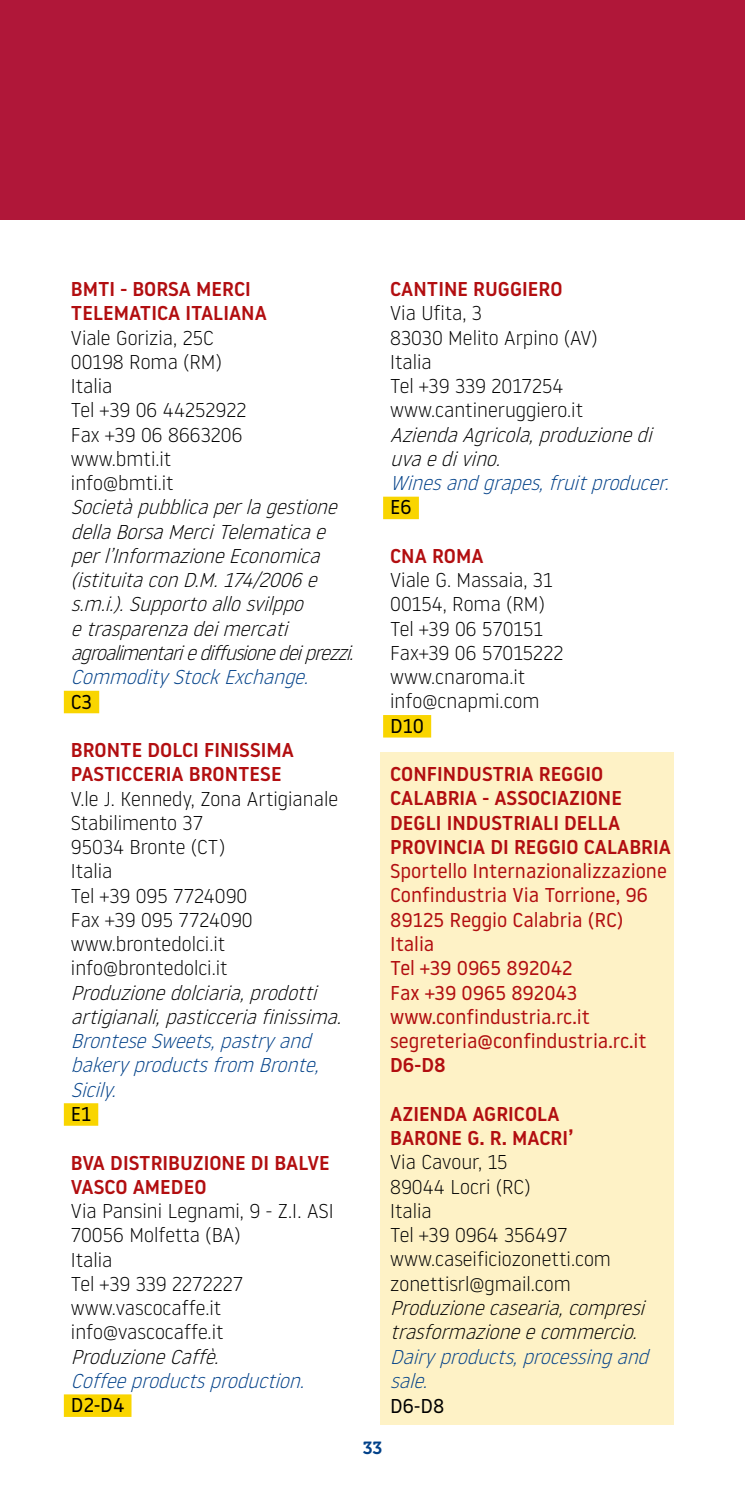
<style>
.page{position:relative;width:745px;height:1489px;background:#fff}
.page>*{position:absolute;margin:0;border:0;box-sizing:border-box;transform-origin:0 0}
.t1{font:300 20px/24.2px "Noway";color:#000}
.t2{font:italic 300 20px/24.2px "Noway";color:#000}
.t3{font:500 20px/24.2px "Noway";color:#b20e10}
.t4{font:20px/24.2px "Noway";color:#b20e10}
.t5{font:italic 300 20px/24.2px "Noway";color:#024189}
.t6{font:20px "Noway";color:#000}
.t7{font:17.5px "Museo 700";color:#024189}
</style>
<div class="page">
<div style="left:380px;top:752px;width:293px;height:672px;background:#fef2c6"></div>
<div style="left:0;top:0;width:744px;height:220px;background:#b01739"></div>
<div style="left:64px;top:690px;width:35px;height:23px;background:#f9d500"></div>
<div style="left:64px;top:1103px;width:34px;height:22px;background:#f9d500"></div>
<div style="left:64px;top:1394px;width:67px;height:22px;background:#f9d500"></div>
<div style="left:383px;top:496px;width:35px;height:23px;background:#f9d500"></div>
<div style="left:383px;top:715px;width:48px;height:22px;background:#f9d500"></div>
<p class="t3" style="left:71px;top:276px;width:197px">BMTI - BORSA MERCI<br>TELEMATICA ITALIANA</p>
<p class="t1" style="left:71px;top:324px;width:177px">Viale Gorizia, 25C<br>00198 Roma (RM)<br>Italia<br>Tel +39 06 44252922<br>Fax +39 06 8663206 www.bmti.it info@bmti.it</p>
<p class="t2" style="left:71px;top:494px;width:290px">Societàpubblicaperlagestione dellaBorsaMerciTelematicae perl’InformazioneEconomica (istituitaconD.M.174/2006e s.m.i.).Supportoallosvilppo etrasparenzadeimercati agroalimentariediffusionedeiprezzi.</p>
<p class="t5" style="left:71px;top:664px;width:245px">CommodityStockExchange.</p>
<p class="t6" style="left:71px;top:688px;width:23px">C3</p>
<p class="t3" style="left:71px;top:737px;width:224px">BRONTE DOLCI FINISSIMA<br>PASTICCERIA BRONTESE</p>
<p class="t1" style="left:71px;top:785px;width:268px">V.le J. Kennedy, Zona Artigianale<br>Stabilimento 37<br>95034 Bronte (CT)<br>Italia<br>Tel +39 095 7724090<br>Fax +39 095 7724090 www.brontedolci.it info@brontedolci.it</p>
<p class="t2" style="left:71px;top:979px;width:278px">Produzionedolciaria,prodotti artigianali,pasticceriafinissima.</p>
<p class="t5" style="left:71px;top:1027px;width:256px">BronteseSweets,pastryand bakeryproductsfrom Bronte,<br>Sicily.</p>
<p class="t6" style="left:71px;top:1100px;width:22px">E1</p>
<p class="t3" style="left:71px;top:1149px;width:260px">BVA DISTRIBUZIONE DI BALVE<br>VASCO AMEDEO</p>
<p class="t1" style="left:71px;top:1197px;width:264px">Via Pansini Legnami, 9 - Z.I. ASI<br>70056 Molfetta (BA)<br>Italia<br>Tel +39 339 2272227 www.vascocaffe.it info@vascocaffe.it</p>
<p class="t2" style="left:71px;top:1343px;width:156px">ProduzioneCaffè.</p>
<p class="t5" style="left:71px;top:1367px;width:241px">Coffeeproductsproduction.</p>
<p class="t6" style="left:71px;top:1391px;width:55px">D2-D4</p>
<p class="t3" style="left:390px;top:276px;width:174px">CANTINE RUGGIERO</p>
<p class="t1" style="left:390px;top:300px;width:209px">Via Ufita, 3<br>83030 Melito Arpino (AV)<br>Italia<br>Tel +39 339 2017254 www.cantineruggiero.it</p>
<p class="t2" style="left:390px;top:421px;width:269px">AziendaAgricola,produzionedi uvaedivino.</p>
<p class="t5" style="left:390px;top:470px;width:286px">Winesandgrapes,fruitproducer.</p>
<p class="t6" style="left:390px;top:494px;width:23px">E6</p>
<p class="t3" style="left:390px;top:543px;width:95px">CNA ROMA</p>
<p class="t1" style="left:390px;top:567px;width:174px">Viale G. Massaia, 31<br>00154, Roma (RM)<br>Tel +39 06 570151<br>Fax+39 06 57015222 www.cnaroma.it info@cnapmi.com</p>
<p class="t6" style="left:390px;top:712px;width:35px">D10</p>
<p class="t3" style="left:390px;top:761px;width:282px">CONFINDUSTRIA REGGIO<br>CALABRIA - ASSOCIAZIONE<br>DEGLI INDUSTRIALI DELLA<br>PROVINCIA DI REGGIO CALABRIA</p>
<p class="t4" style="left:390px;top:858px;width:278px">Sportello Internazionalizzazione<br>Confindustria Via Torrione, 96<br>89125 Reggio Calabria (RC)<br>Italia<br>Tel +39 0965 892042<br>Fax +39 0965 892043 www.confindustria.rc.it segreteria@confindustria.rc.it</p>
<p class="t3" style="left:390px;top:1052px;width:57px">D6-D8</p>
<p class="t3" style="left:390px;top:1101px;width:185px">AZIENDA AGRICOLA<br>BARONE G. R. MACRI’</p>
<p class="t1" style="left:390px;top:1148px;width:222px">Via Cavour, 15<br>89044 Locri (RC)<br>Italia<br>Tel +39 0964 356497 www.caseificiozonetti.com zonettisrl@gmail.com</p>
<p class="t2" style="left:390px;top:1294px;width:262px">Produzionecasearia,compresi trasformazioneecommercio.</p>
<p class="t5" style="left:390px;top:1343px;width:266px">Dairyproducts,processingand sale.</p>
<p class="t6" style="left:390px;top:1392px;width:56px">D6-D8</p>
<p class="t7" style="left:362px;top:1437px;width:21px">33</p>
</div>
